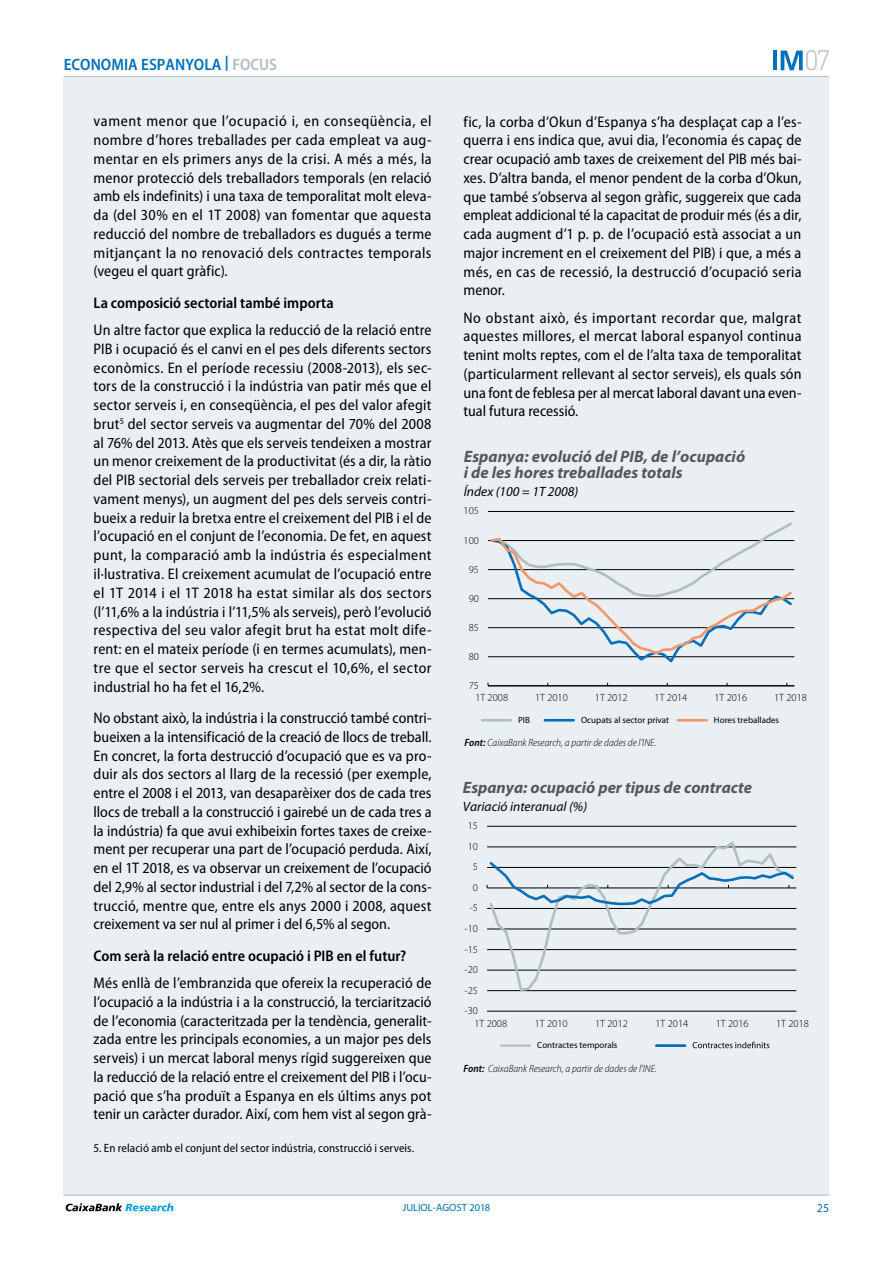
<style>
.page{position:relative;width:893px;height:1263px;background:#fff}
.page>*{position:absolute;margin:0;border:0;box-sizing:border-box;transform-origin:0 0}
.t1{font:300 27.6px "DIN Pro";color:#b2bdc2}
.t2{font:italic 700 16.5px/16.5px "Myriad Pro";color:#575756}
.t3{font:600 semi-condensed 16.5px "Myriad Pro";color:#0070ba}
.t4{font:semi-condensed 15.3px/18.8px "Myriad Pro";letter-spacing:.005em;color:#000;text-align:justify}
.t5{font:600 semi-condensed 15.3px "Myriad Pro";color:#000}
.t6{font:italic 13.5px "Myriad Pro";color:#000}
.t7{font:semi-condensed 12px "Myriad Pro";letter-spacing:.01em;color:#000}
.t8{font:12px "Myriad Pro";color:#0070ba}
.t9{font:300 10.5px "Myriad Pro";color:#000}
.t10{font:italic 300 semi-condensed 10.5px "Myriad Pro";color:#000}
.t11{font:10.5px "Myriad Pro";color:#0070ba}
.t12{font:9px "Myriad Pro";color:#000}
.s1{color:#b2bdc2}
.s2{font-weight:600}
</style>
<div class="page">
<div style="left:64px;top:77px;width:765px;height:1118px;background:#e9eff3"></div>
<hr style="left:64px;top:76px;width:765px;height:1px;background:#b2bdc2">
<hr style="left:64px;top:1195px;width:765px;height:1px;background:#b2bdc2">
<svg style="left:66px;top:1203px;width:107px;height:8px"></svg>
<svg style="left:781px;top:51px;width:22px;height:19px"></svg>
<hr style="left:773px;top:51px;width:4px;height:19px;background:#0070ba">
<hr style="left:488px;top:656px;width:306px;height:1px;background:#000">
<hr style="left:488px;top:627px;width:306px;height:1px;background:#000">
<hr style="left:488px;top:598px;width:306px;height:1px;background:#000">
<hr style="left:488px;top:569px;width:306px;height:1px;background:#000">
<hr style="left:488px;top:540px;width:306px;height:1px;background:#000">
<hr style="left:488px;top:511px;width:306px;height:1px;background:#000">
<hr style="left:488px;top:685px;width:306px;height:1px;background:#000">
<svg style="left:489px;top:522px;width:305px;height:141px"></svg>
<hr style="left:482px;top:719px;width:29px;height:2px;background:#b2bdc2">
<hr style="left:545px;top:719px;width:29px;height:2px;background:#0070ba">
<hr style="left:678px;top:719px;width:29px;height:2px;background:#f39769">
<hr style="left:487px;top:1011px;width:309px;height:1px;background:#000">
<hr style="left:487px;top:990px;width:309px;height:1px;background:#000">
<hr style="left:487px;top:970px;width:309px;height:1px;background:#000">
<hr style="left:487px;top:949px;width:309px;height:1px;background:#000">
<hr style="left:487px;top:929px;width:309px;height:1px;background:#000">
<hr style="left:487px;top:908px;width:309px;height:1px;background:#000">
<hr style="left:487px;top:847px;width:309px;height:1px;background:#000">
<hr style="left:487px;top:826px;width:309px;height:1px;background:#000">
<svg style="left:488px;top:841px;width:308px;height:151px"></svg>
<svg style="left:487px;top:859px;width:309px;height:47px"></svg>
<hr style="left:501px;top:1044px;width:29px;height:3px;background:#bbc4c8">
<hr style="left:656px;top:1044px;width:29px;height:3px;background:#0066b0">
<svg style="left:693px;top:1042px;width:76px;height:6px"></svg>
<p class="t3" style="left:64px;top:55px;width:215px">ECONOMIA ESPANYOLA <sup>|</sup> <span class="s1">FOCUS</span></p>
<p class="t4" style="left:94px;top:112px;width:340px">vament menor que l’ocupació i, en conseqüència, el nombre d’hores treballades per cada empleat va aug&shy;mentar en els primers anys de la crisi. A més a més, la menor protecció dels treballadors temporals (en relació amb els indefinits) i una taxa de temporalitat molt eleva&shy;da (del 30% en el 1T 2008) van fomentar que aquesta reducció del nombre de treballadors es dugués a terme mitjançant la no renovació dels contractes temporals (vegeu el quart gràfic).</p>
<p class="t5" style="left:94px;top:294px;width:242px">La composició sectorial també importa</p>
<p class="t4" style="left:94px;top:321px;width:340px">Un altre factor que explica la reducció de la relació entre PIB i ocupació és el canvi en el pes dels diferents sectors econòmics. En el període recessiu (2008-2013), els sec&shy;tors de la construcció i la indústria van patir més que el sector serveis i, en conseqüència, el pes del valor afegit brut<sup>5</sup> del sector serveis va augmentar del 70% del 2008 al 76% del 2013. Atès que els serveis tendeixen a mostrar un menor creixement de la productivitat (és a dir, la ràtio del PIB sectorial dels serveis per treballador creix relati&shy;vament menys), un augment del pes dels serveis contri&shy;bueix a reduir la bretxa entre el creixement del PIB i el de l’ocupació en el conjunt de l’economia. De fet, en aquest punt, la comparació amb la indústria és especialment il·lustrativa. El creixement acumulat de l’ocupació entre el 1T 2014 i el 1T 2018 ha estat similar als dos sectors (l’11,6% a la indústria i l’11,5% als serveis), però l’evolució respectiva del seu valor afegit brut ha estat molt dife&shy;rent: en el mateix període (i en termes acumulats), men&shy;tre que el sector serveis ha crescut el 10,6%, el sector industrial ho ha fet el 16,2%.</p>
<p class="t4" style="left:94px;top:709px;width:340px">No obstant això, la indústria i la construcció també contri&shy;bueixen a la intensificació de la creació de llocs de treball.<br>En concret, la forta destrucció d’ocupació que es va pro&shy;duir als dos sectors al llarg de la recessió (per exemple, entre el 2008 i el 2013, van desaparèixer dos de cada tres llocs de treball a la construcció i gairebé un de cada tres a la indústria) fa que avui exhibeixin fortes taxes de creixe&shy;ment per recuperar una part de l’ocupació perduda. Així, en el 1T 2018, es va observar un creixement de l’ocupació del 2,9% al sector industrial i del 7,2% al sector de la cons&shy;trucció, mentre que, entre els anys 2000 i 2008, aquest creixement va ser nul al primer i del 6,5% al segon.</p>
<p class="t5" style="left:94px;top:947px;width:314px">Com serà la relació entre ocupació i PIB en el futur?</p>
<p class="t4" style="left:94px;top:974px;width:340px">Més enllà de l’embranzida que ofereix la recuperació de l’ocupació a la indústria i a la construcció, la terciarització de l’economia (caracteritzada per la tendència, generalit&shy;zada entre les principals economies, a un major pes dels serveis) i un mercat laboral menys rígid suggereixen que la reducció de la relació entre el creixement del PIB i l’ocu&shy;pació que s’ha produït a Espanya en els últims anys pot tenir un caràcter durador. Així, com hem vist al segon grà-</p>
<p class="t7" style="left:94px;top:1142px;width:322px">5. En relació amb el conjunt del sector indústria, construcció i serveis.</p>
<h1 class="t1" style="left:804px;top:42px;width:27px">07</h1>
<p class="t4" style="left:463px;top:112px;width:340px">fic, la corba d’Okun d’Espanya s’ha desplaçat cap a l’es&shy;querra i ens indica que, avui dia, l’economia és capaç de crear ocupació amb taxes de creixement del PIB més bai&shy;xes. D’altra banda, el menor pendent de la corba d’Okun, que també s’observa al segon gràfic, suggereix que cada empleat addicional té la capacitat de produir més (és a dir, cada augment d’1 p. p. de l’ocupació està associat a un major increment en el creixement del PIB) i que, a més a més, en cas de recessió, la destrucció d’ocupació seria menor.</p>
<p class="t4" style="left:463px;top:308px;width:340px">No obstant això, és important recordar que, malgrat aquestes millores, el mercat laboral espanyol continua tenint molts reptes, com el de l’alta taxa de temporalitat (particularment rellevant al sector serveis), els quals són una font de feblesa per al mercat laboral davant una even&shy;tual futura recessió.</p>
<p class="t2" style="left:464px;top:448px;width:283px">Espanya: evolució del PIB, de l’ocupació i de les hores treballades totals</p>
<p class="t6" style="left:464px;top:484px;width:116px">Índex (100 = 1T 2008)</p>
<p class="t9" style="left:464px;top:505px;width:17px">105</p>
<p class="t9" style="left:464px;top:534px;width:17px">100</p>
<p class="t9" style="left:469px;top:563px;width:12px">95</p>
<p class="t9" style="left:469px;top:592px;width:12px">90</p>
<p class="t9" style="left:469px;top:621px;width:12px">85</p>
<p class="t9" style="left:469px;top:650px;width:12px">80</p>
<p class="t9" style="left:469px;top:679px;width:12px">75</p>
<p class="t9" style="left:475px;top:691px;width:34px">1T 2008</p>
<p class="t9" style="left:535px;top:691px;width:34px">1T 2010</p>
<p class="t9" style="left:595px;top:691px;width:34px">1T 2012</p>
<p class="t9" style="left:655px;top:691px;width:34px">1T 2014</p>
<p class="t9" style="left:714px;top:691px;width:34px">1T 2016</p>
<p class="t9" style="left:774px;top:691px;width:34px">1T 2018</p>
<p class="t12" style="left:518px;top:714px;width:13px">PIB</p>
<p class="t12" style="left:581px;top:714px;width:90px">Ocupats al sector privat</p>
<p class="t12" style="left:714px;top:714px;width:67px">Hores treballades</p>
<p class="t10" style="left:464px;top:737px;width:193px"><span class="s2">Font:</span> CaixaBank Research, a partir de dades de l’INE.</p>
<p class="t2" style="left:463px;top:779px;width:291px">Espanya: ocupació per tipus de contracte</p>
<p class="t6" style="left:463px;top:799px;width:126px">Variació interanual (%)</p>
<p class="t9" style="left:468px;top:819px;width:12px">15</p>
<p class="t9" style="left:468px;top:840px;width:12px">10</p>
<p class="t9" style="left:473px;top:860px;width:7px">5</p>
<p class="t9" style="left:473px;top:881px;width:7px">0</p>
<p class="t9" style="left:470px;top:902px;width:10px">-5</p>
<p class="t9" style="left:465px;top:922px;width:15px">-10</p>
<p class="t9" style="left:465px;top:943px;width:15px">-15</p>
<p class="t9" style="left:465px;top:963px;width:15px">-20</p>
<p class="t9" style="left:465px;top:984px;width:15px">-25</p>
<p class="t9" style="left:465px;top:1004px;width:15px">-30</p>
<p class="t9" style="left:474px;top:1017px;width:34px">1T 2008</p>
<p class="t9" style="left:535px;top:1017px;width:34px">1T 2010</p>
<p class="t9" style="left:595px;top:1017px;width:34px">1T 2012</p>
<p class="t9" style="left:655px;top:1017px;width:34px">1T 2014</p>
<p class="t9" style="left:716px;top:1017px;width:34px">1T 2016</p>
<p class="t9" style="left:776px;top:1017px;width:34px">1T 2018</p>
<p class="t12" style="left:537px;top:1039px;width:82px">Contractes temporals</p>
<p class="t10" style="left:463px;top:1063px;width:195px"><span class="s2">Font:</span> CaixaBank Research, a partir de dades de l’INE.</p>
<p class="t11" style="left:402px;top:1202px;width:89px">JULIOL-AGOST 2018</p>
<p class="t8" style="left:817px;top:1202px;width:14px">25</p>
</div>
